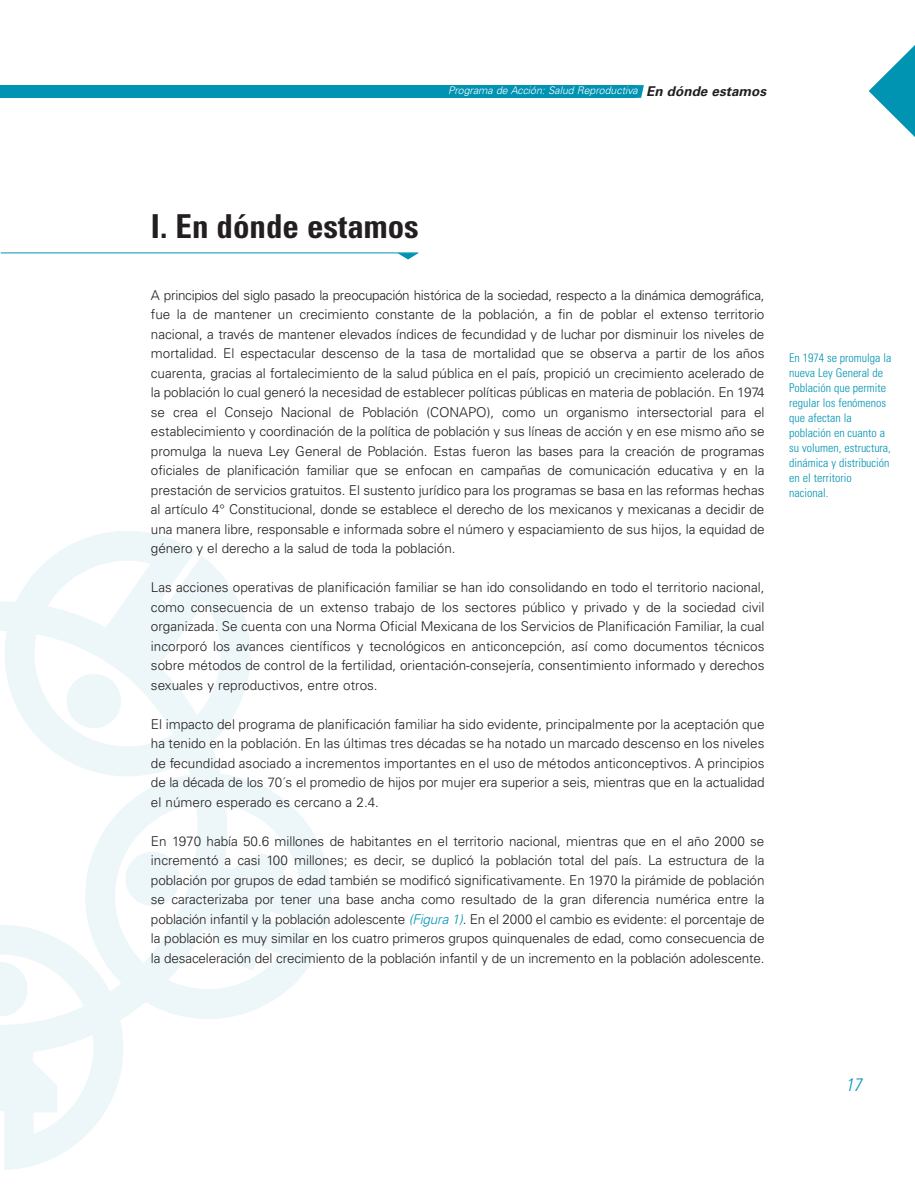
<style>
.page{position:relative;width:915px;height:1191px;background:#fff}
.page>*{position:absolute;margin:0;border:0;box-sizing:border-box;transform-origin:0 0}
.t1{font:700 condensed 33px "Univers";color:#231f20}
.t2{font:italic 300 condensed 18px "Univers";color:#0093b2}
.t3{font:300 13.5px/19.5px "Univers";letter-spacing:-.005em;color:#231f20;text-align:justify}
.t4{font:300 condensed 12px/15px "Univers";color:#0093b2}
.t5{font:italic 300 10.5px "Univers";color:#fff}
.s1{font-weight:700;font-size:13.5px;color:#231f20}
.s2{font-style:italic;color:#0093b2}
</style>
<div class="page">
<div style="left:1px;top:85px;width:635px;height:13px;background:#0093b2"></div>
<svg style="left:636px;top:85px;width:8px;height:13px"></svg>
<svg style="left:869px;top:45px;width:46px;height:92px"></svg>
<svg style="left:399px;top:254px;width:18px;height:5px"></svg>
<hr style="left:1px;top:253px;width:417px;height:1px;background:#0093b2">
<p class="t5" style="left:448px;top:87px;width:322px">Programa de Acción: Salud Reproductiva <span class="s1">En dónde estamos</span></p>
<h1 class="t1" style="left:151px;top:214px;width:269px">I. En dónde estamos</h1>
<p class="t3" style="left:151px;top:287px;width:615px">A principios del siglo pasado la preocupación histórica de la sociedad, respecto a la dinámica demográfica, fue la de mantener un crecimiento constante de la población, a fin de poblar el extenso territorio nacional, a través de mantener elevados índices de fecundidad y de luchar por disminuir los niveles de mortalidad. El espectacular descenso de la tasa de mortalidad que se observa a partir de los años cuarenta, gracias al fortalecimiento de la salud pública en el país, propició un crecimiento acelerado de la población lo cual generó la necesidad de establecer políticas públicas en materia de población. En 1974 se crea el Consejo Nacional de Población (CONAPO), como un organismo intersectorial para el establecimiento y coordinación de la política de población y sus líneas de acción y en ese mismo año se promulga la nueva Ley General de Población. Estas fueron las bases para la creación de programas oficiales de planificación familiar que se enfocan en campañas de comunicación educativa y en la prestación de servicios gratuitos. El sustento jurídico para los programas se basa en las reformas hechas al artículo 4° Constitucional, donde se establece el derecho de los mexicanos y mexicanas a decidir de una manera libre, responsable e informada sobre el número y espaciamiento de sus hijos, la equidad de género y el derecho a la salud de toda la población.</p>
<p class="t3" style="left:151px;top:579px;width:615px">Las acciones operativas de planificación familiar se han ido consolidando en todo el territorio nacional, como consecuencia de un extenso trabajo de los sectores público y privado y de la sociedad civil organizada. Se cuenta con una Norma Oficial Mexicana de los Servicios de Planificación Familiar, la cual incorporó los avances científicos y tecnológicos en anticoncepción, así como documentos técnicos sobre métodos de control de la fertilidad, orientación-consejería, consentimiento informado y derechos sexuales y reproductivos, entre otros.</p>
<p class="t3" style="left:151px;top:716px;width:615px">El impacto del programa de planificación familiar ha sido evidente, principalmente por la aceptación que ha tenido en la población. En las últimas tres décadas se ha notado un marcado descenso en los niveles de fecundidad asociado a incrementos importantes en el uso de métodos anticonceptivos. A principios de la década de los 70´s el promedio de hijos por mujer era superior a seis, mientras que en la actualidad el número esperado es cercano a 2.4.</p>
<p class="t3" style="left:151px;top:833px;width:615px">En 1970 había 50.6 millones de habitantes en el territorio nacional, mientras que en el año 2000 se incrementó a casi 100 millones; es decir, se duplicó la población total del país. La estructura de la población por grupos de edad también se modificó significativamente. En 1970 la pirámide de población se caracterizaba por tener una base ancha como resultado de la gran diferencia numérica entre la población infantil y la población adolescente <span class="s2">(Figura 1)</span>. En el 2000 el cambio es evidente: el porcentaje de la población es muy similar en los cuatro primeros grupos quinquenales de edad, como consecuencia de la desaceleración del crecimiento de la población infantil y de un incremento en la población adolescente.</p>
<p class="t4" style="left:789px;top:351px;width:104px">En 1974 se promulga la nueva Ley General de<br>Población que permite regular los fenómenos que afectan la población en cuanto a su volumen, estructura, dinámica y distribución en el territorio nacional.</p>
<h2 class="t2" style="left:845px;top:1078px;width:21px">17</h2>
</div>
